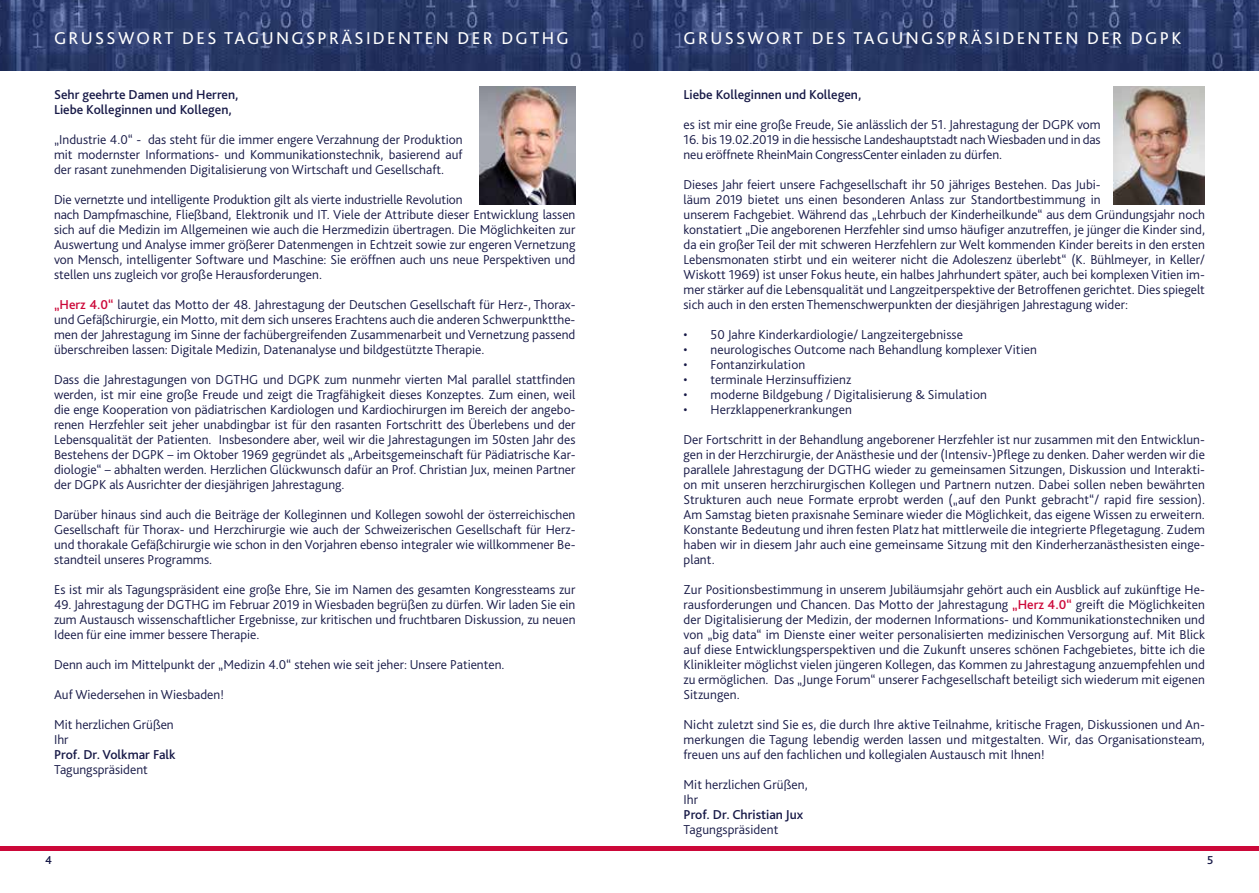
<style>
.page{position:relative;width:1259px;height:893px;background:#fff}
.page>*{position:absolute;margin:0;border:0;box-sizing:border-box;transform-origin:0 0}
.t1{font:18px "Bliss Pro";letter-spacing:.13em;color:#fff}
.t2{font:300 13.5px/15px "Bliss Pro";color:#171947;text-align:justify}
.t3{font:500 13.5px/15px "Bliss Pro";color:#171947}
.t4{font:500 12px "Bliss Pro";color:#171947}
.s1{font-weight:500;color:#cc0839}
</style>
<div class="page">
<img style="left:0;top:0;width:1259px;height:70px">
<hr style="left:0;top:846px;width:629px;height:4px;background:#cc0839">
<hr style="left:629px;top:846px;width:630px;height:4px;background:#cc0839">
<img style="left:1113px;top:86px;width:91px;height:118px">
<img style="left:479px;top:86px;width:96px;height:118px">
<h1 class="t1" style="left:54px;top:27px;width:516px">GRUSSWORT DES TAGUNGSPRÄSIDENTEN DER DGTHG</h1>
<p class="t3" style="left:54px;top:87px;width:186px">Sehr geehrte Damen und Herren,<br>Liebe Kolleginnen und Kollegen,</p>
<p class="t2" style="left:54px;top:132px;width:410px">„Industrie 4.0“ - das steht für die immer engere Verzahnung der Produktion mit modernster Informations- und Kommunikationstechnik, basierend auf der rasant zunehmenden Digitalisierung von Wirtschaft und Gesellschaft.</p>
<p class="t2" style="left:54px;top:192px;width:523px;text-align:left">Die vernetzte und intelligente Produktion gilt als vierte industrielle Revolution<br>nach Dampfmaschine, Fließband, Elektronik und IT. Viele der Attribute dieser Entwicklung lassen sich auf die Medizin im Allgemeinen wie auch die Herzmedizin übertragen. Die Möglichkeiten zur Auswertung und Analyse immer größerer Datenmengen in Echtzeit sowie zur engeren Vernetzung von Mensch, intelligenter Software und Maschine: Sie eröffnen auch uns neue Perspektiven und stellen uns zugleich vor große Herausforderungen.</p>
<p class="t2" style="left:54px;top:297px;width:523px"><span class="s1">„Herz 4.0“</span> lautet das Motto der 48. Jahrestagung der Deutschen Gesellschaft für Herz-, Thorax&shy;und Gefäßchirurgie, ein Motto, mit dem sich unseres Erachtens auch die anderen Schwerpunktthe&shy;men der Jahrestagung im Sinne der fachübergreifenden Zusammenarbeit und Vernetzung passend überschreiben lassen: Digitale Medizin, Datenanalyse und bildgestützte Therapie.</p>
<p class="t2" style="left:54px;top:372px;width:523px">Dass die Jahrestagungen von DGTHG und DGPK zum nunmehr vierten Mal parallel stattfinden werden, ist mir eine große Freude und zeigt die Tragfähigkeit dieses Konzeptes. Zum einen, weil die enge Kooperation von pädiatrischen Kardiologen und Kardiochirurgen im Bereich der angebo&shy;renen Herzfehler seit jeher unabdingbar ist für den rasanten Fortschritt des Überlebens und der Lebensqualität der Patienten. Insbesondere aber, weil wir die Jahrestagungen im 50sten Jahr des Bestehens der DGPK – im Oktober 1969 gegründet als „Arbeitsgemeinschaft für Pädiatrische Kar&shy;diologie“ – abhalten werden. Herzlichen Glückwunsch dafür an Prof. Christian Jux, meinen Partner der DGPK als Ausrichter der diesjährigen Jahrestagung.</p>
<p class="t2" style="left:54px;top:507px;width:523px">Darüber hinaus sind auch die Beiträge der Kolleginnen und Kollegen sowohl der österreichischen Gesellschaft für Thorax- und Herzchirurgie wie auch der Schweizerischen Gesellschaft für Herz&shy;und thorakale Gefäßchirurgie wie schon in den Vorjahren ebenso integraler wie willkommener Be&shy;standteil unseres Programms.</p>
<p class="t2" style="left:54px;top:582px;width:523px">Es ist mir als Tagungspräsident eine große Ehre, Sie im Namen des gesamten Kongressteams zur</p>
<p class="t2" style="left:54px;top:597px;width:523px">49. Jahrestagung der DGTHG im Februar 2019 in Wiesbaden begrüßen zu dürfen. Wir laden Sie ein zum Austausch wissenschaftlicher Ergebnisse, zur kritischen und fruchtbaren Diskussion, zu neuen Ideen für eine immer bessere Therapie.</p>
<p class="t2" style="left:54px;top:657px;width:452px">Denn auch im Mittelpunkt der „Medizin 4.0“ stehen wie seit jeher: Unsere Patienten.</p>
<p class="t2" style="left:54px;top:687px;width:171px">Auf Wiedersehen in Wiesbaden!</p>
<p class="t2" style="left:54px;top:717px;width:121px">Mit herzlichen Grüßen<br>Ihr</p>
<p class="t3" style="left:54px;top:747px;width:123px">Prof. Dr. Volkmar Falk</p>
<p class="t2" style="left:54px;top:762px;width:95px">Tagungspräsident</p>
<h1 class="t1" style="left:683px;top:27px;width:499px">GRUSSWORT DES TAGUNGSPRÄSIDENTEN DER DGPK</h1>
<p class="t3" style="left:683px;top:87px;width:179px">Liebe Kolleginnen und Kollegen,</p>
<p class="t2" style="left:683px;top:117px;width:419px">es ist mir eine große Freude, Sie anlässlich der 51. Jahrestagung der DGPK vom</p>
<p class="t2" style="left:683px;top:132px;width:419px">16. bis 19.02.2019 in die hessische Landeshauptstadt nach Wiesbaden und in das neu eröffnete RheinMain CongressCenter einladen zu dürfen.</p>
<p class="t2" style="left:683px;top:177px;width:523px;text-align:left">Dieses Jahr feiert unsere Fachgesellschaft ihr 50 jähriges Bestehen. Das Jubi-<br>läum 2019 bietet uns einen besonderen Anlass zur Standortbestimmung in<br>unserem Fachgebiet. Während das „Lehrbuch der Kinderheilkunde“ aus dem Gründungsjahr noch konstatiert „Die angeborenen Herzfehler sind umso häufiger anzutreffen, je jünger die Kinder sind, da ein großer Teil der mit schweren Herzfehlern zur Welt kommenden Kinder bereits in den ersten Lebensmonaten stirbt und ein weiterer nicht die Adoleszenz überlebt“ (K. Bühlmeyer, in Keller/ Wiskott 1969) ist unser Fokus heute, ein halbes Jahrhundert später, auch bei komplexen Vitien im&shy;mer stärker auf die Lebensqualität und Langzeitperspektive der Betroffenen gerichtet. Dies spiegelt sich auch in den ersten Themenschwerpunkten der diesjährigen Jahrestagung wider:</p>
<p class="t2" style="left:683px;top:327px;width:281px">• 50 Jahre Kinderkardiologie/ Langzeitergebnisse</p>
<p class="t2" style="left:683px;top:342px;width:355px">• neurologisches Outcome nach Behandlung komplexer Vitien</p>
<p class="t2" style="left:683px;top:357px;width:123px">• Fontanzirkulation</p>
<p class="t2" style="left:683px;top:372px;width:169px">• terminale Herzinsuffizienz</p>
<p class="t2" style="left:683px;top:387px;width:305px">• moderne Bildgebung / Digitalisierung &amp; Simulation</p>
<p class="t2" style="left:683px;top:402px;width:170px">• Herzklappenerkrankungen</p>
<p class="t2" style="left:683px;top:432px;width:523px">Der Fortschritt in der Behandlung angeborener Herzfehler ist nur zusammen mit den Entwicklun&shy;gen in der Herzchirurgie, der Anästhesie und der (Intensiv-)Pflege zu denken. Daher werden wir die parallele Jahrestagung der DGTHG wieder zu gemeinsamen Sitzungen, Diskussion und Interakti&shy;on mit unseren herzchirurgischen Kollegen und Partnern nutzen. Dabei sollen neben bewährten Strukturen auch neue Formate erprobt werden („auf den Punkt gebracht“/ rapid fire session).<br>Am Samstag bieten praxisnahe Seminare wieder die Möglichkeit, das eigene Wissen zu erweitern.<br>Konstante Bedeutung und ihren festen Platz hat mittlerweile die integrierte Pflegetagung. Zudem haben wir in diesem Jahr auch eine gemeinsame Sitzung mit den Kinderherzanästhesisten einge&shy;plant.</p>
<p class="t2" style="left:683px;top:582px;width:523px">Zur Positionsbestimmung in unserem Jubiläumsjahr gehört auch ein Ausblick auf zukünftige He&shy;rausforderungen und Chancen. Das Motto der Jahrestagung <span class="s1">„Herz 4.0“</span> greift die Möglichkeiten der Digitalisierung der Medizin, der modernen Informations- und Kommunikationstechniken und von „big data“ im Dienste einer weiter personalisierten medizinischen Versorgung auf. Mit Blick auf diese Entwicklungsperspektiven und die Zukunft unseres schönen Fachgebietes, bitte ich die Klinikleiter möglichst vielen jüngeren Kollegen, das Kommen zu Jahrestagung anzuempfehlen und zu ermöglichen. Das „Junge Forum“ unserer Fachgesellschaft beteiligt sich wiederum mit eigenen Sitzungen.</p>
<p class="t2" style="left:683px;top:717px;width:523px">Nicht zuletzt sind Sie es, die durch Ihre aktive Teilnahme, kritische Fragen, Diskussionen und An&shy;merkungen die Tagung lebendig werden lassen und mitgestalten. Wir, das Organisationsteam, freuen uns auf den fachlichen und kollegialen Austausch mit Ihnen!</p>
<p class="t2" style="left:683px;top:777px;width:126px">Mit herzlichen Grüßen,<br>Ihr</p>
<p class="t3" style="left:683px;top:807px;width:121px">Prof. Dr. Christian Jux</p>
<p class="t2" style="left:683px;top:822px;width:96px">Tagungspräsident</p>
<p class="t4" style="left:45px;top:853px;width:8px">4</p>
<p class="t4" style="left:1207px;top:853px;width:8px">5</p>
</div>
